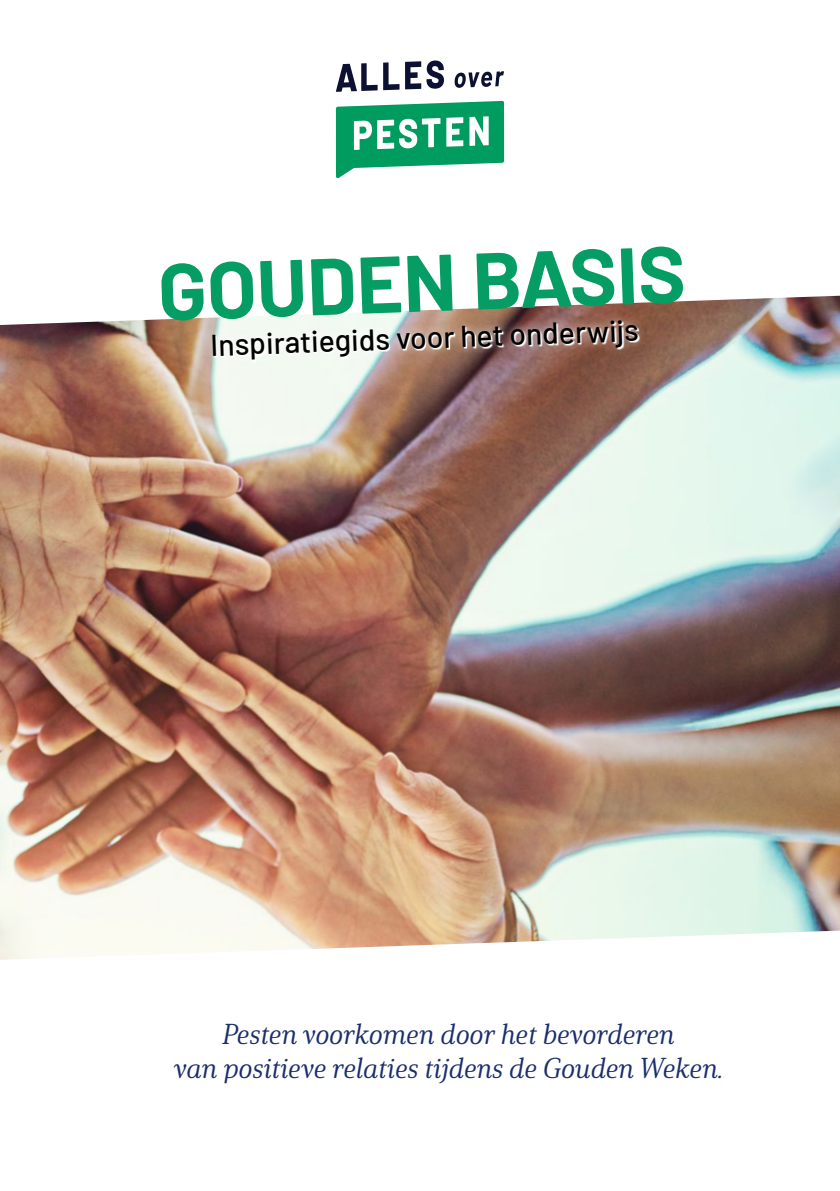
<style>
.page{position:relative;width:840px;height:1191px;background:#fff}
.page>*{position:absolute;margin:0;border:0;box-sizing:border-box;transform-origin:0 0}
.t1{font:700 80px "Barlow";color:#069d64}
.t2{font:500 30px "Barlow";color:#000}
.t3{font:28px/34px "Solitas Serif Nor Reg It";color:#1a2e6b;text-align:center}
</style>
<div class="page">
<img style="left:0;top:296px;width:839px;height:664px">
<svg style="left:336px;top:101px;width:168px;height:77px"></svg>
<svg style="left:336px;top:63px;width:41px;height:29px"></svg>
<svg style="left:383px;top:62px;width:16px;height:28px"></svg>
<svg style="left:405px;top:60px;width:39px;height:29px"></svg>
<svg style="left:454px;top:71px;width:49px;height:17px"></svg>
<svg style="left:201px;top:309px;width:447px;height:63px"></svg>
<h1 class="t1" style="left:156px;top:233px;width:529px;rotate:-2deg">GOUDEN BASIS</h1>
<p class="t2" style="left:210px;top:323px;width:430px;rotate:-2deg">Inspiratiegids voor het onderwijs</p>
<p class="t3" style="left:173px;top:1016px;width:551px">Pesten voorkomen door het bevorderen<br>van positieve relaties tijdens de Gouden Weken.</p>
</div>
